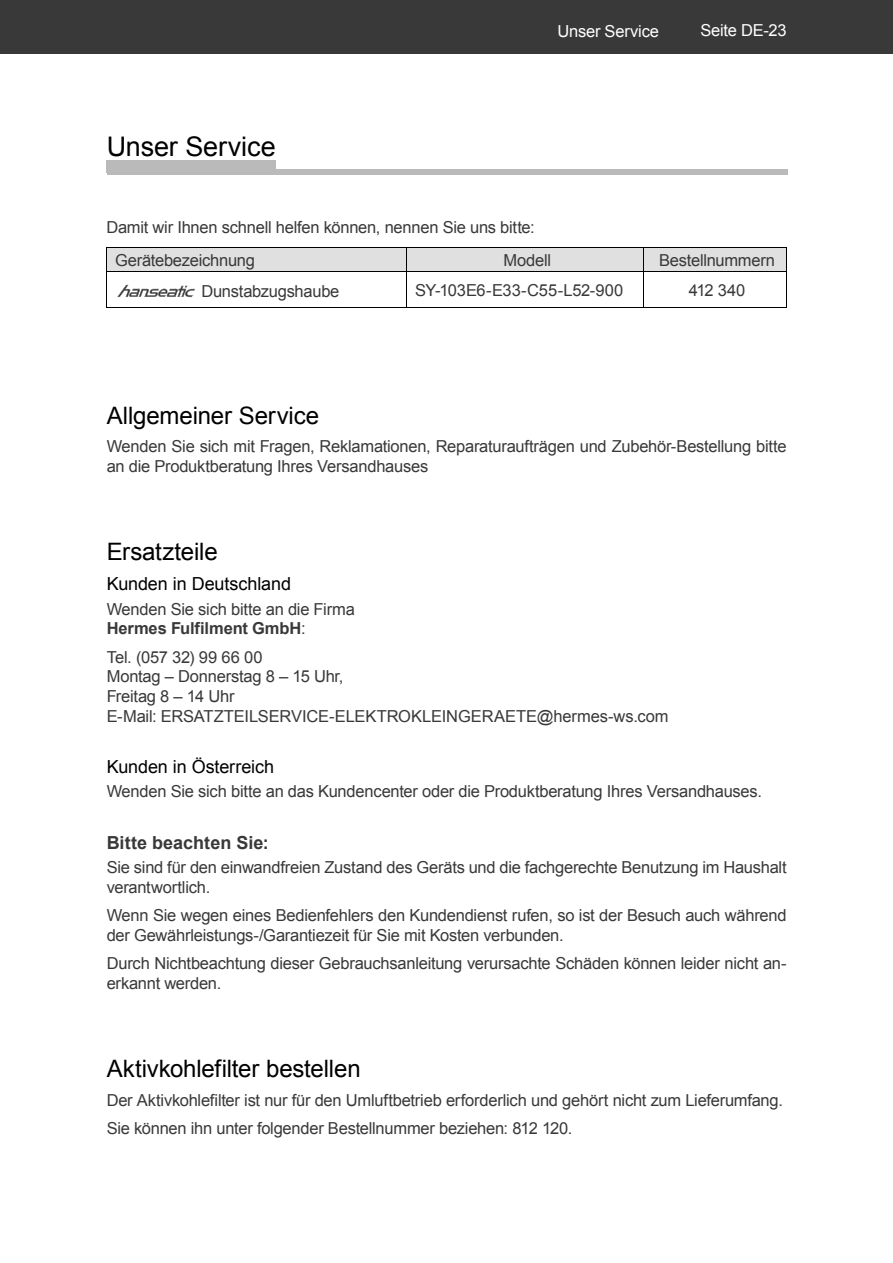
<style>
.page{position:relative;width:893px;height:1263px;background:#fff}
.page>*{position:absolute;margin:0;border:0;box-sizing:border-box;transform-origin:0 0}
.t1{font:27px "Arial";letter-spacing:-.005em;color:#000}
.t2{font:24px "Arial";letter-spacing:-.005em;color:#000}
.t3{font:18px "Arial";letter-spacing:-.005em;color:#000}
.t4{font:700 18px "Arial";color:#393939}
.t5{font:16.5px/19.8px "Arial";letter-spacing:-.015em;color:#393939}
.t6{font:16.5px "Arial";letter-spacing:-.015em;color:#fff}
.s1{font-weight:700}
</style>
<div class="page">
<div style="left:0;top:0;width:893px;height:54px;background:#393939"></div>
<hr style="left:106px;top:307px;width:301px;height:1px;background:#000">
<hr style="left:407px;top:307px;width:379px;height:1px;background:#000">
<svg style="left:106px;top:248px;width:681px;height:59px"></svg>
<div style="left:107px;top:161px;width:169px;height:12px;background:#bababa"></div>
<div style="left:107px;top:169px;width:680px;height:6px;background:#bababa"></div>
<h1 class="t1" style="left:107px;top:131px;width:171px">Unser Service</h1>
<p class="t6" style="left:557px;top:22px;width:103px">Unser Service</p>
<p class="t6" style="left:700px;top:22px;width:88px">Seite DE-23</p>
<p class="t5" style="left:115px;top:211px;width:421px;line-height:32.7px;text-indent:-9px">Damit wir Ihnen schnell helfen können, nennen Sie uns bitte:<br>Gerätebezeichnung</p>
<p class="t5" style="left:503px;top:250px;width:49px">Modell</p>
<p class="t5" style="left:659px;top:250px;width:117px">Bestellnummern</p>
<p class="t5" style="left:201px;top:282px;width:140px">Dunstabzugshaube</p>
<p class="t5" style="left:415px;top:280px;width:210px">SY-103E6-E33-C55-L52-900</p>
<p class="t5" style="left:689px;top:280px;width:58px">412 340</p>
<h2 class="t2" style="left:107px;top:402px;width:214px">Allgemeiner Service</h2>
<p class="t5" style="left:107px;top:437px;width:681px">Wenden Sie sich mit Fragen, Reklamationen, Reparaturaufträgen und Zubehör-Bestellung bitte an die Produktberatung Ihres Versandhauses</p>
<h2 class="t2" style="left:107px;top:539px;width:113px">Ersatzteile</h2>
<p class="t3" style="left:107px;top:574px;width:186px">Kunden in Deutschland</p>
<p class="t5" style="left:107px;top:599px;width:250px">Wenden Sie sich bitte an die Firma<br><span class="s1">Hermes Fulfilment GmbH</span>:</p>
<p class="t5" style="left:107px;top:647px;width:563px">Tel. (057 32) 99 66 00<br>Montag – Donnerstag 8 – 15 Uhr,<br>Freitag 8 – 14 Uhr<br>E-Mail: ERSATZTEILSERVICE-ELEKTROKLEINGERAETE@hermes-ws.com</p>
<p class="t3" style="left:107px;top:757px;width:169px">Kunden in Österreich</p>
<p class="t5" style="left:107px;top:782px;width:657px">Wenden Sie sich bitte an das Kundencenter oder die Produktberatung Ihres Versandhauses.</p>
<p class="t4" style="left:107px;top:833px;width:164px">Bitte beachten Sie:</p>
<p class="t5" style="left:107px;top:857px;width:681px">Sie sind für den einwandfreien Zustand des Geräts und die fach ge rech te Benutzung im Haushalt verantwortlich.</p>
<p class="t5" style="left:107px;top:905px;width:681px">Wenn Sie wegen eines Bedienfehlers den Kundendienst rufen, so ist der Besuch auch während der Gewährleistungs-/Ga ran tie zeit für Sie mit Kos ten ver bun den.</p>
<p class="t5" style="left:107px;top:953px;width:681px">Durch Nichtbeachtung dieser Gebrauchsanleitung ver ur sach te Schäden können leider nicht an&shy;erkannt werden.</p>
<h2 class="t2" style="left:107px;top:1055px;width:255px">Aktivkohlefilter bestellen</h2>
<p class="t5" style="left:107px;top:1086px;width:678px;line-height:28.3px">Der Aktivkohlefilter ist nur für den Umluftbetrieb erforderlich und gehört nicht zum Liefer umfang.<br>Sie können ihn unter folgender Bestellnummer beziehen: 812 120.</p>
</div>
